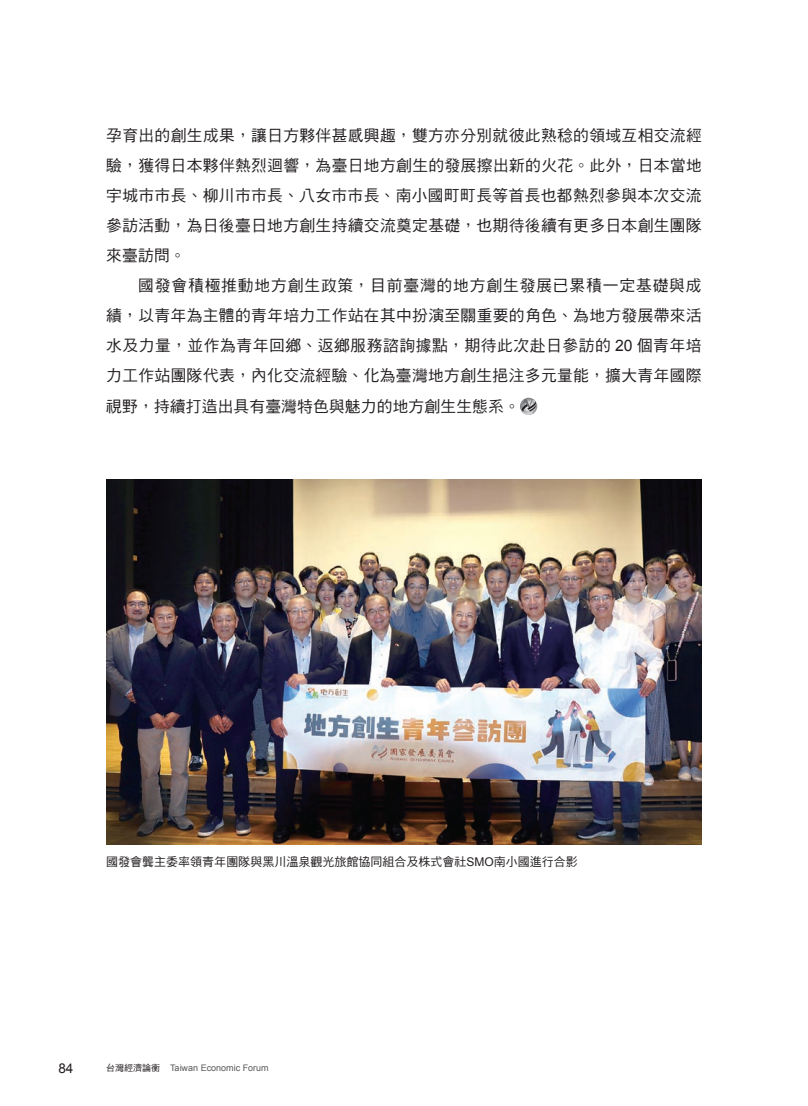
<style>
.page{position:relative;width:808px;height:1106px;background:#fff}
.page>*{position:absolute;margin:0;border:0;box-sizing:border-box;transform-origin:0 0}
.t1{font:15.75px/30px "DF Hei Std W5";letter-spacing:.025em;color:#231f20;text-align:justify}
.t2{font:13.5px "Arial";color:#231f20}
.t3{font:12px "DF Hei Std W5";color:#231f20}
.t4{font:9px "Arial";color:#57585a}
.s1{font-family:"Arial"}
.s2{font-family:"DF Hei Std W5";color:#231f20}
</style>
<div class="page">
<img style="left:106px;top:479px;width:596px;height:365px">
<svg style="left:520px;top:398px;width:17px;height:17px"></svg>
<svg style="left:521px;top:399px;width:15px;height:16px"></svg>
<p class="t1" style="left:106px;top:120px;width:597px">孕育出的創生成果，讓日方夥伴甚感興趣，雙方亦分別就彼此熟稔的領域互相交流經驗，獲得日本夥伴熱烈迴響，為臺日地方創生的發展擦出新的火花。此外，日本當地宇城市市長、柳川市市長、八女市市長、南小國町町長等首長也都熱烈參與本次交流參訪活動，為日後臺日地方創生持續交流奠定基礎，也期待後續有更多日本創生團隊來臺訪問。</p>
<p class="t1" style="left:106px;top:270px;width:597px;text-indent:32px">國發會積極推動地方創生政策，目前臺灣的地方創生發展已累積一定基礎與成績，以青年為主體的青年培力工作站在其中扮演至關重要的角色、為地方發展帶來活水及力量，並作為青年回鄉、返鄉服務諮詢據點，期待此次赴日參訪的 <span class="s1">20</span> 個青年培力工作站團隊代表，內化交流經驗、化為臺灣地方創生挹注多元量能，擴大青年國際視野，持續打造出具有臺灣特色與魅力的地方創生生態系。</p>
<p class="t3" style="left:106px;top:855px;width:473px">國發會龔主委率領青年團隊與黑川溫泉觀光旅館協同組合及株式會社<span class="s1">SMO</span>南小國進行合影</p>
<p class="t2" style="left:58px;top:1059px;width:17px">84</p>
<p class="t4" style="left:106px;top:1062px;width:164px"><span class="s2">台灣經濟論衡</span> Taiwan Economic Forum</p>
</div>
